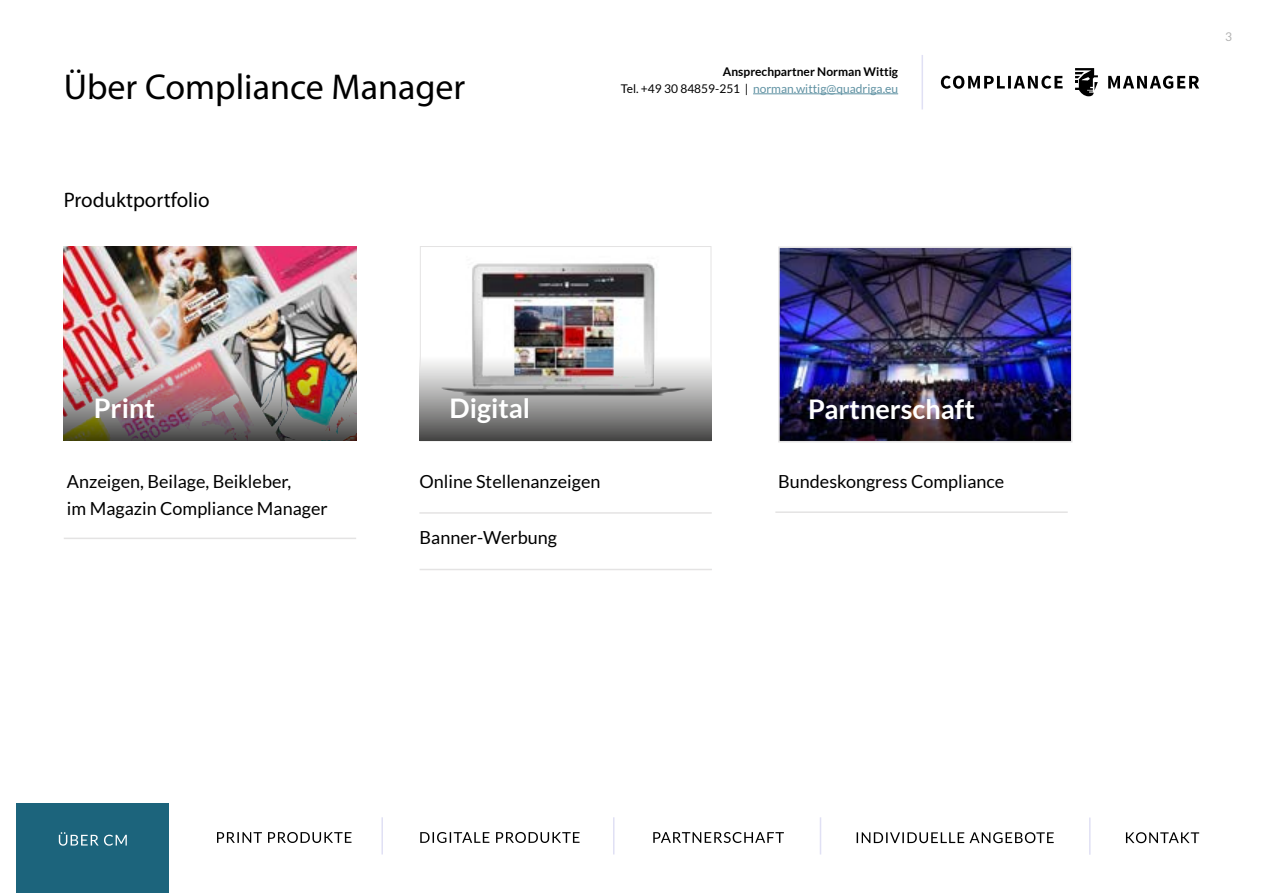
<style>
.page{position:relative;width:1263px;height:893px;background:#fff}
.page>*{position:absolute;margin:0;border:0;box-sizing:border-box;transform-origin:0 0}
.t1{font:36px "Myriad Pro";color:#000}
.t2{font:700 27px "Lato";color:#fff}
.t3{font:21px "Myriad Pro";color:#000}
.t4{font:18px/27px "Lato";color:#000}
.t5{font:12px "Lato";color:#6092a3}
.t6{font:700 12px "Lato";color:#000}
.t7{font:12px "Lato";color:#b2b2b2}
.s1{color:#000}
</style>
<div class="page">
<svg style="left:857px;top:832px;width:197px;height:11px"></svg>
<svg style="left:1126px;top:832px;width:73px;height:11px"></svg>
<hr style="left:1089px;top:817px;width:1px;height:38px;background:#e0e0f4">
<hr style="left:753px;top:93px;width:145px;height:1px;background:#6092a3">
<hr style="left:921px;top:55px;width:2px;height:54px;background:#e0e0f4">
<hr style="left:820px;top:817px;width:1px;height:37px;background:#e0e0f4">
<hr style="left:613px;top:817px;width:1px;height:37px;background:#e0e0f4">
<hr style="left:381px;top:817px;width:2px;height:37px;background:#e0e0f4">
<svg style="left:420px;top:832px;width:159px;height:11px"></svg>
<svg style="left:653px;top:832px;width:131px;height:11px"></svg>
<svg style="left:941px;top:68px;width:258px;height:28px"></svg>
<svg style="left:217px;top:832px;width:134px;height:11px"></svg>
<hr style="left:419px;top:512px;width:293px;height:2px;background:#e4e3e3">
<hr style="left:64px;top:538px;width:292px;height:1px;background:#e4e3e3">
<hr style="left:420px;top:569px;width:292px;height:1px;background:#e4e3e3">
<hr style="left:775px;top:511px;width:293px;height:2px;background:#e4e3e3">
<img style="left:781px;top:250px;width:288px;height:189px">
<div style="left:778px;top:247px;width:294px;height:195px;border:2px solid #e4e3e3"></div>
<svg style="left:419px;top:247px;width:292px;height:194px"></svg>
<img style="left:64px;top:247px;width:292px;height:194px">
<div style="left:16px;top:804px;width:153px;height:89px;background:#1c647c"></div>
<svg style="left:59px;top:832px;width:68px;height:14px"></svg>
<h1 class="t1" style="left:64px;top:69px;width:403px">Über Compliance Manager</h1>
<p class="t3" style="left:64px;top:190px;width:147px">Produktportfolio</p>
<p class="t6" style="left:723px;top:66px;width:177px">Ansprechpartner Norman Wittig</p>
<p class="t5" style="left:621px;top:82px;width:279px"><span class="s1">Tel. +49 30 84859-251 |</span> norman.wittig@quadriga.eu</p>
<h2 class="t2" style="left:94px;top:393px;width:62px">Print</h2>
<h2 class="t2" style="left:450px;top:394px;width:82px">Digital</h2>
<h2 class="t2" style="left:808px;top:395px;width:168px">Partnerschaft</h2>
<p class="t4" style="left:67px;top:468px;width:262px">Anzeigen, Beilage, Beikleber,<br>im Magazin Compliance Manager</p>
<p class="t4" style="left:778px;top:468px;width:228px">Bundeskongress Compliance</p>
<p class="t4" style="left:420px;top:468px;width:182px">Online Stellenanzeigen</p>
<p class="t4" style="left:420px;top:524px;width:139px">Banner-Werbung</p>
<p class="t7" style="left:1225px;top:30px;width:8px">3</p>
</div>
